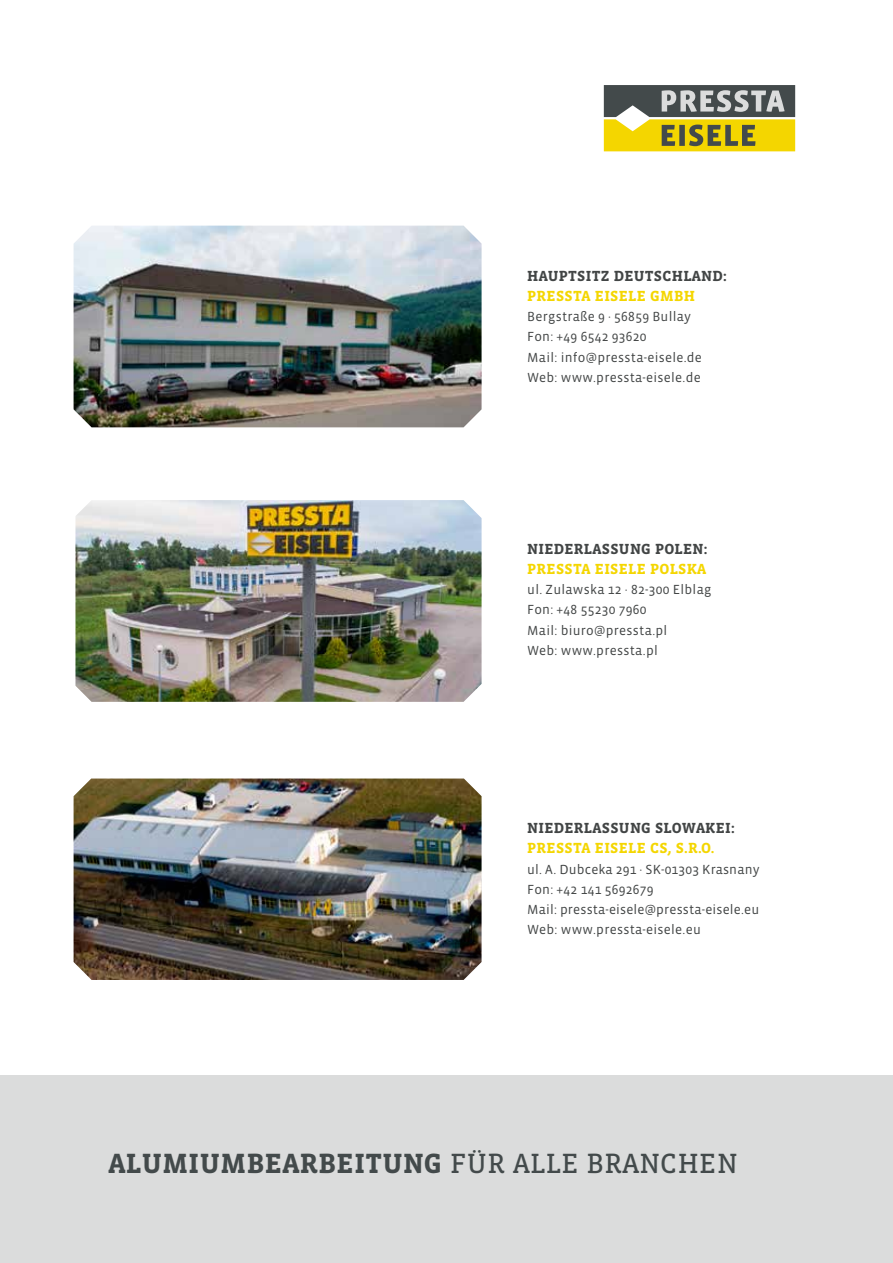
<style>
.page{position:relative;width:893px;height:1263px;background:#fff}
.page>*{position:absolute;margin:0;border:0;box-sizing:border-box;transform-origin:0 0}
.t1{font:700 28.5px "Vista Slab OTCE";letter-spacing:.015em;color:#434a4b}
.t2{font:700 15px "Vista Slab OTCE";letter-spacing:.02em;color:#424545}
.t3{font:700 15px "Vista Slab OTCE";letter-spacing:.02em;color:#f4d600}
.t4{font:13.5px/20.2px "Vista Sans OTCE";letter-spacing:.02em;color:#424545}
.s1{font-weight:400}
</style>
<div class="page">
<div style="left:0;top:1076px;width:893px;height:187px;background:#dbdcdc"></div>
<svg style="left:604px;top:85px;width:191px;height:66px;background:#a39b4b"></svg>
<img style="left:74px;top:226px;width:408px;height:201px">
<img style="left:75px;top:500px;width:407px;height:202px">
<img style="left:74px;top:778px;width:408px;height:202px">
<p class="t2" style="left:527px;top:267px;width:201px">HAUPTSITZ DEUTSCHLAND:</p>
<p class="t3" style="left:527px;top:287px;width:169px">PRESSTA EISELE GMBH</p>
<p class="t4" style="left:527px;top:306px;width:176px">Bergstraße 9 · 56859 Bullay<br>Fon: +49 6542 93620<br>Mail: info@pressta-eisele.de<br>Web: www.pressta-eisele.de</p>
<p class="t2" style="left:527px;top:540px;width:182px">NIEDERLASSUNG POLEN:</p>
<p class="t3" style="left:527px;top:560px;width:181px">PRESSTA EISELE POLSKA</p>
<p class="t4" style="left:527px;top:579px;width:186px">ul. Zulawska 12 · 82-300 Elblag<br>Fon: +48 55230 7960<br>Mail: biuro@pressta.pl<br>Web: www.pressta.pl</p>
<p class="t2" style="left:527px;top:819px;width:209px">NIEDERLASSUNG SLOWAKEI:</p>
<p class="t3" style="left:527px;top:840px;width:189px">PRESSTA EISELE CS, S.R.O.</p>
<p class="t4" style="left:527px;top:859px;width:234px">ul. A. Dubceka 291 · SK-01303 Krasnany<br>Fon: +42 141 5692679<br>Mail: pressta-eisele@pressta-eisele.eu<br>Web: www.pressta-eisele.eu</p>
<h1 class="t1" style="left:108px;top:1147px;width:630px">ALUMIUMBEARBEITUNG <span class="s1">FÜR ALLE BRANCHEN</span></h1>
</div>
